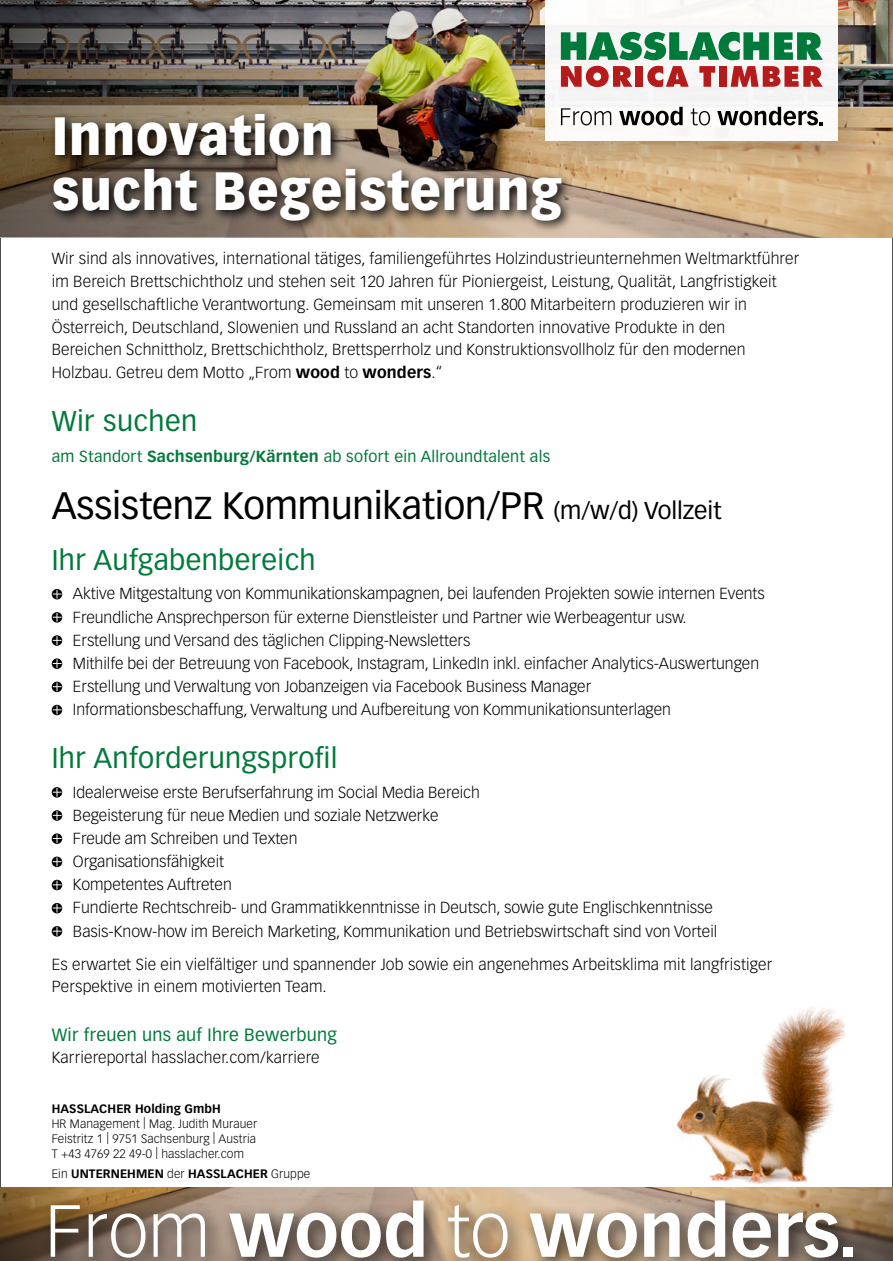
<style>
.page{position:relative;width:893px;height:1261px;background:#fff}
.page>*{position:absolute;margin:0;border:0;box-sizing:border-box;transform-origin:0 0}
.t1{font:900 52.8px/55.1px "Vectora LT Std";letter-spacing:.01em;color:#fff;scale:.94 1}
.t2{font:37.5px "Vectora LT Std";letter-spacing:-.005em;color:#000}
.t3{font:28.05px "Vectora LT Std";letter-spacing:.015em;color:#007a3b}
.t4{font:17.55px "Vectora LT Std";letter-spacing:.015em;color:#007a3b}
.t5{font:300 15.75px/23.1px "Vectora LT Std";color:#000}
.t6{font:15.75px "Vectora LT Std";letter-spacing:.015em;color:#007a3b}
.t7{font:300 12px/15px "Vectora LT Std";letter-spacing:.01em;color:#000;text-align:justify}
.t8{font:700 12px "Vectora LT Std";letter-spacing:.01em;color:#000}
.s1{font-weight:700}
.s2{font-size:24px}
.s3{font-weight:300}
</style>
<div class="page">
<img style="left:676px;top:1007px;width:169px;height:177px">
<img style="left:0;top:1187px;width:893px;height:74px">
<div style="left:42px;top:1191px;width:830px;height:70px;background:#000;opacity:.75"></div>
<svg style="left:51px;top:1205px;width:29px;height:51px"></svg>
<svg style="left:89px;top:1213px;width:57px;height:44px"></svg>
<svg style="left:154px;top:1213px;width:51px;height:43px"></svg>
<svg style="left:229px;top:1200px;width:195px;height:57px"></svg>
<svg style="left:448px;top:1204px;width:59px;height:53px"></svg>
<svg style="left:530px;top:1212px;width:107px;height:45px"></svg>
<svg style="left:644px;top:1212px;width:36px;height:44px"></svg>
<svg style="left:688px;top:1200px;width:37px;height:57px"></svg>
<svg style="left:733px;top:1212px;width:38px;height:45px"></svg>
<svg style="left:778px;top:1212px;width:60px;height:45px"></svg>
<div style="left:843px;top:1247px;width:10px;height:9px;background:#fff"></div>
<svg style="left:52px;top:589px;width:10px;height:10px"></svg>
<svg style="left:53px;top:590px;width:9px;height:8px"></svg>
<svg style="left:53px;top:613px;width:9px;height:9px"></svg>
<svg style="left:52px;top:635px;width:10px;height:11px"></svg>
<svg style="left:53px;top:636px;width:9px;height:9px"></svg>
<svg style="left:52px;top:658px;width:10px;height:11px"></svg>
<svg style="left:53px;top:659px;width:9px;height:9px"></svg>
<svg style="left:52px;top:681px;width:10px;height:11px"></svg>
<svg style="left:53px;top:682px;width:9px;height:9px"></svg>
<svg style="left:53px;top:705px;width:9px;height:9px"></svg>
<svg style="left:53px;top:788px;width:9px;height:9px"></svg>
<svg style="left:52px;top:810px;width:10px;height:11px"></svg>
<svg style="left:53px;top:811px;width:9px;height:9px"></svg>
<svg style="left:52px;top:833px;width:10px;height:11px"></svg>
<svg style="left:53px;top:834px;width:9px;height:9px"></svg>
<svg style="left:52px;top:856px;width:10px;height:11px"></svg>
<svg style="left:53px;top:857px;width:9px;height:9px"></svg>
<svg style="left:53px;top:880px;width:9px;height:9px"></svg>
<svg style="left:52px;top:903px;width:10px;height:10px"></svg>
<svg style="left:53px;top:904px;width:9px;height:8px"></svg>
<svg style="left:52px;top:926px;width:10px;height:10px"></svg>
<svg style="left:53px;top:927px;width:9px;height:8px"></svg>
<img style="left:583px;top:0;width:310px;height:237px">
<img style="left:0;top:0;width:583px;height:237px">
<svg style="left:48px;top:107px;width:526px;height:126px;background:#615446"></svg>
<div style="left:528px;top:0;width:353px;height:184px;background:#000;opacity:.2"></div>
<div style="left:546px;top:0;width:292px;height:140px;background:#faf8f7"></div>
<svg style="left:561px;top:32px;width:262px;height:28px"></svg>
<svg style="left:561px;top:66px;width:71px;height:21px"></svg>
<div style="left:635px;top:66px;width:8px;height:21px;background:#b51b1a"></div>
<svg style="left:647px;top:66px;width:42px;height:21px"></svg>
<svg style="left:699px;top:66px;width:16px;height:21px"></svg>
<div style="left:719px;top:66px;width:7px;height:21px;background:#b51b1a"></div>
<svg style="left:731px;top:66px;width:92px;height:21px"></svg>
<svg style="left:561px;top:108px;width:50px;height:17px"></svg>
<svg style="left:619px;top:107px;width:64px;height:18px"></svg>
<svg style="left:691px;top:108px;width:19px;height:17px"></svg>
<svg style="left:717px;top:107px;width:106px;height:18px"></svg>
<h1 class="t1" style="left:52px;top:108px;width:544px">Innovation<br>sucht Begeisterung</h1>
<p class="t5" style="left:52px;top:247px;width:749px">Wir sind als innovatives, international tätiges, familiengeführtes Holzindustrieunternehmen Weltmarktführer im Bereich Brettschichtholz und stehen seit 120 Jahren für Pioniergeist, Leistung, Qualität, Langfristigkeit und gesellschaftliche Verantwortung. Gemeinsam mit unseren 1.800 Mitarbeitern produzieren wir in Österreich, Deutschland, Slowenien und Russland an acht Standorten innovative Produkte in den Bereichen Schnittholz, Brettschichtholz, Brettsperrholz und Konstruktionsvollholz für den modernen Holzbau. Getreu dem Motto „From <span class="s1">wood</span> to <span class="s1">wonders</span>.“</p>
<h3 class="t3" style="left:52px;top:404px;width:147px">Wir suchen</h3>
<p class="t6" style="left:52px;top:447px;width:500px">am Standort <span class="s1">Sachsenburg/Kärnten</span> ab sofort ein Allroundtalent als</p>
<h2 class="t2" style="left:52px;top:484px;width:671px">Assistenz Kommunikation/PR <span class="s2">(m/w/d) Vollzeit</span></h2>
<h3 class="t3" style="left:52px;top:543px;width:265px">Ihr Aufgabenbereich</h3>
<p class="t5" style="left:73px;top:582px;width:693px">Aktive Mitgestaltung von Kommunikationskampagnen, bei laufenden Projekten sowie internen Events Freundliche Ansprechperson für externe Dienstleister und Partner wie Werbeagentur usw.<br>Erstellung und Versand des täglichen Clipping-Newsletters<br>Mithilfe bei der Betreuung von Facebook, Instagram, LinkedIn inkl. einfacher Analytics-Auswertungen Erstellung und Verwaltung von Jobanzeigen via Facebook Business Manager Informationsbeschaffung, Verwaltung und Aufbereitung von Kommunikationsunterlagen</p>
<h3 class="t3" style="left:52px;top:741px;width:287px">Ihr Anforderungsprofil</h3>
<p class="t5" style="left:73px;top:780px;width:646px">Idealerweise erste Berufserfahrung im Social Media Bereich<br>Begeisterung für neue Medien und soziale Netzwerke<br>Freude am Schreiben und Texten<br>Organisationsfähigkeit<br>Kompetentes Auftreten<br>Fundierte Rechtschreib- und Grammatikkenntnisse in Deutsch, sowie gute Englischkenntnisse Basis-Know-how im Bereich Marketing, Kommunikation und Betriebswirtschaft sind von Vorteil</p>
<p class="t5" style="left:52px;top:953px;width:722px;line-height:22.5px">Es erwartet Sie ein vielfältiger und spannender Job sowie ein angenehmes Arbeitsklima mit langfristiger<br>Perspektive in einem motivierten Team.</p>
<p class="t4" style="left:52px;top:1024px;width:287px">Wir freuen uns auf Ihre Bewerbung</p>
<p class="t5" style="left:52px;top:1046px;width:269px">Karriereportal hasslacher.com/karriere</p>
<p class="t8" style="left:52px;top:1101px;width:171px">HASSLACHER Holding GmbH</p>
<p class="t7" style="left:52px;top:1116px;width:207px">HR Management | Mag. Judith Murauer Feistritz 1 | 9751 Sachsenburg | Austria T +43 4769 22 49-0 | hasslacher.com</p>
<p class="t8" style="left:52px;top:1167px;width:260px"><span class="s3">Ein</span> UNTERNEHMEN <span class="s3">der</span> HASSLACHER <span class="s3">Gruppe</span></p>
</div>
